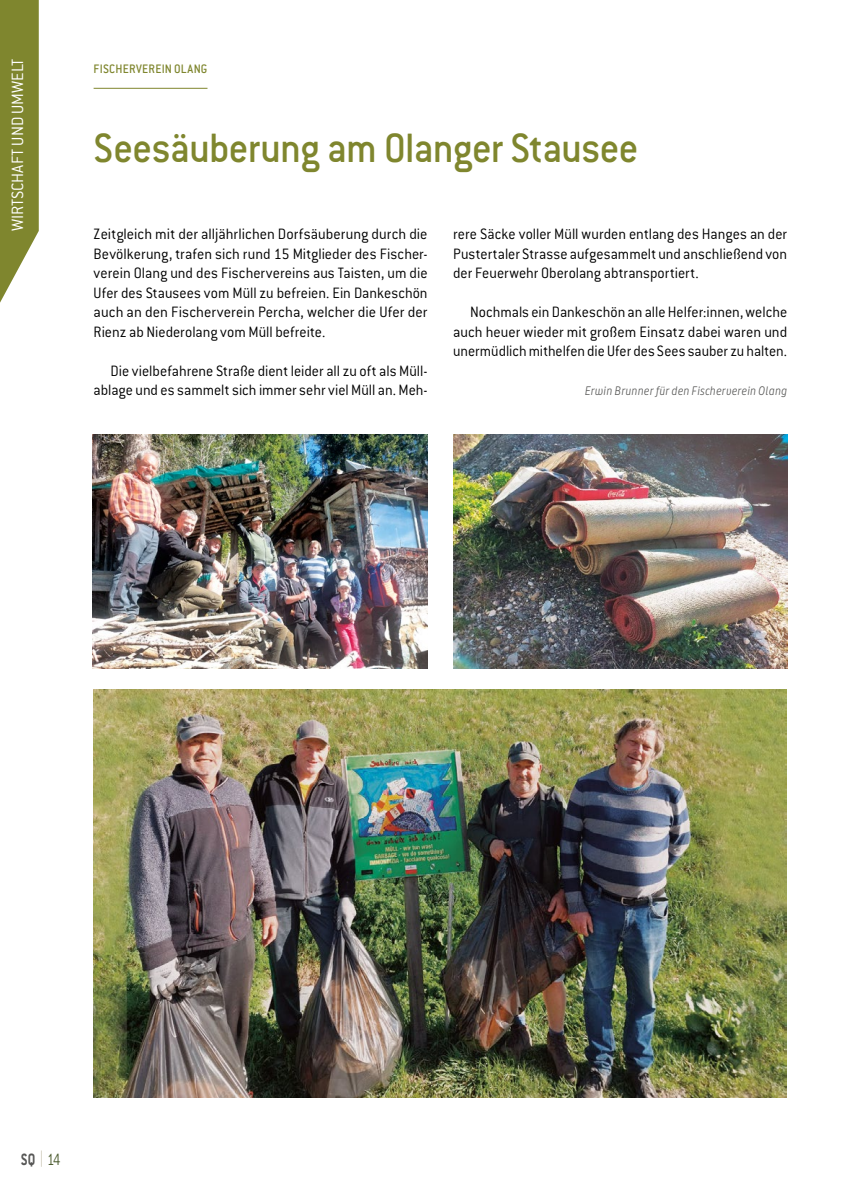
<style>
.page{position:relative;width:851px;height:1191px;background:#fff}
.page>*{position:absolute;margin:0;border:0;box-sizing:border-box;transform-origin:0 0}
.Überschrift_2024{font:500 45px "Conduit ITC Pro";letter-spacing:-.02em;color:#7f862e;scale:.95 1}
.Rubrik_vertikal{font:300 18px "Conduit ITC Pro";color:#fff}
.t1{font:700 18px "Conduit ITC Pro";color:#575756;scale:.8 1}
.Fliesstext_2019_mit_Einzug{font:300 16.5px/19.5px "Conduit ITC Pro";color:#000;text-align:justify;scale:.95 1}
.Fliesstext_2019_ohne_Einzug{font:300 16.5px/19.5px "Conduit ITC Pro";color:#000;text-align:justify;scale:.96 1}
.Rubrik_grün{font:500 13.5px "Conduit ITC Pro";letter-spacing:.015em;color:#7f862e;scale:.95 1}
.Autor{font:italic 300 11.7px "Puffin Display Soft";letter-spacing:.02em;color:#575756;scale:.95 1}
.s1{font-family:"Fira Sans";font-weight:300;color:#cac6b4}
.s2{font-weight:300;color:#4d5d31}
</style>
<div class="page">
<svg style="left:0;top:0;width:39px;height:303px;background:#8e9548"></svg>
<hr style="left:94px;top:88px;width:113px;height:1px;background:#7f862e">
<img style="left:453px;top:434px;width:334px;height:234px">
<img style="left:93px;top:434px;width:334px;height:234px">
<img style="left:94px;top:689px;width:692px;height:408px">
<p class="Rubrik_vertikal" style="left:8px;top:231px;width:174px;rotate:-90deg">WIRTSCHAFT UND UMWELT</p>
<p class="Rubrik_grün" style="left:94px;top:61px;width:121px">FISCHERVEREIN OLANG</p>
<p class="Überschrift_2024" style="left:94px;top:123px;width:575px">Seesäuberung am Olanger Stausee</p>
<p class="Fliesstext_2019_ohne_Einzug" style="left:94px;top:225px;width:349px">Zeitgleich mit der alljährlichen Dorfsäuberung durch die Bevölkerung, trafen sich rund 15 Mitglieder des Fischer&shy;verein Olang und des Fischervereins aus Taisten, um die Ufer des Stausees vom Müll zu befreien. Ein Dankeschön auch an den Fischerverein Percha, welcher die Ufer der Rienz ab Niederolang vom Müll befreite.</p>
<p class="Fliesstext_2019_mit_Einzug" style="left:94px;top:361px;width:353px;text-align:right">Die vielbefahrene Straße dient leider all zu oft als Müll&shy;ablage und es sammelt sich immer sehr viel Müll an. Meh-</p>
<p class="Fliesstext_2019_mit_Einzug" style="left:453px;top:225px;width:353px">rere Säcke voller Müll wurden entlang des Hanges an der Pustertaler Strasse aufgesammelt und anschließend von der Feuerwehr Oberolang abtransportiert.</p>
<p class="Fliesstext_2019_mit_Einzug" style="left:453px;top:303px;width:353px;text-indent:17px">Nochmals ein Dankeschön an alle Helfer:innen, welche auch heuer wieder mit großem Einsatz dabei waren und unermüdlich mithelfen die Ufer des Sees sauber zu halten.</p>
<p class="Autor" style="left:584px;top:384px;width:215px">Erwin Brunner für den Fischerverein Olang</p>
<p class="t1" style="left:21px;top:1148px;width:51px">SQ <span class="s1">|</span><span class="s2">14</span></p>
</div>
